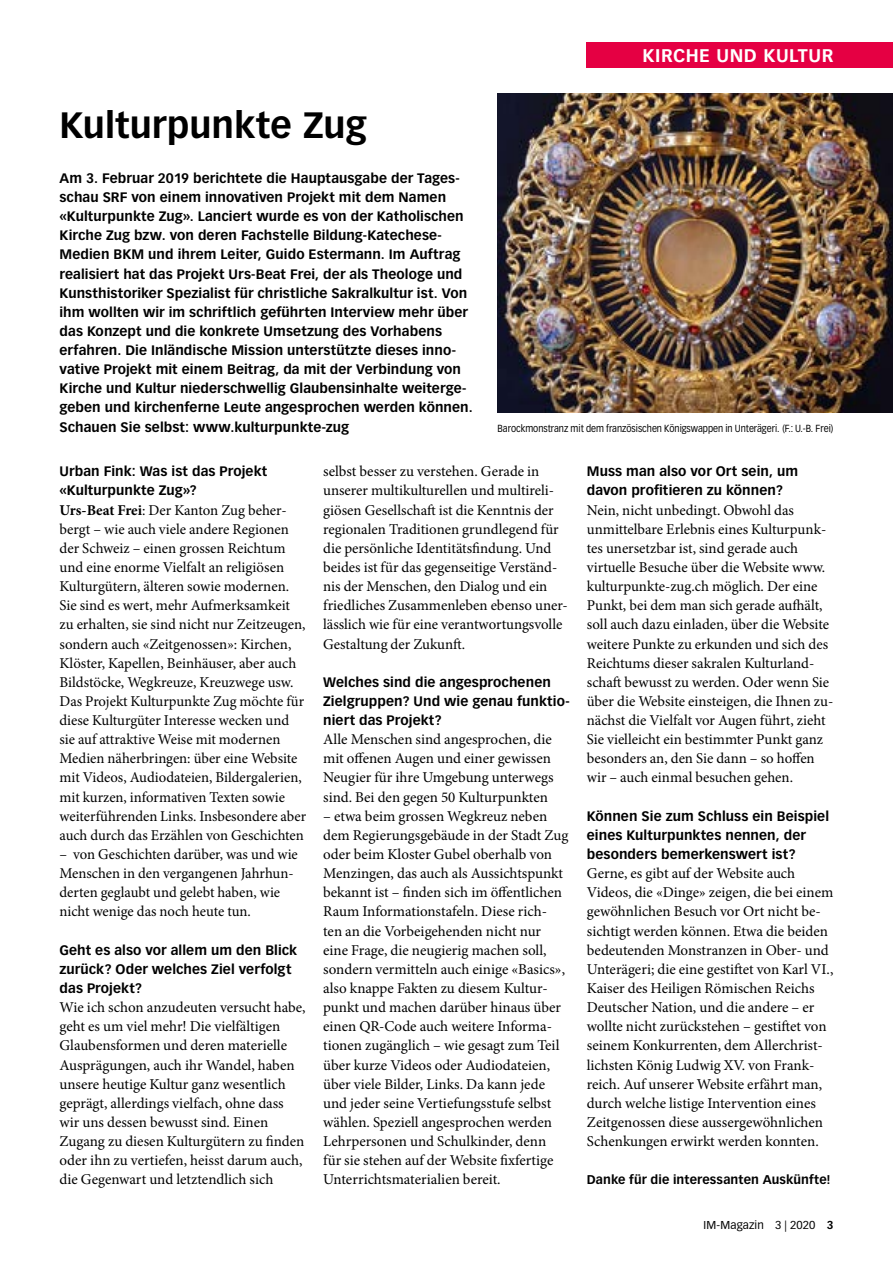
<style>
.page{position:relative;width:893px;height:1263px;background:#fff}
.page>*{position:absolute;margin:0;border:0;box-sizing:border-box;transform-origin:0 0}
.t1{font:700 36px "Vectora LT Pro";color:#000}
.t2{font:700 18px "Vectora LT Pro";letter-spacing:.03em;color:#fff}
.t3{font:15px/19.2px "Minion Pro";color:#000}
.t4{font:700 13.5px/19.2px "Vectora LT Pro";letter-spacing:.005em;color:#000}
.t5{font:700 12.45px "Vectora LT Pro";letter-spacing:.01em;color:#000}
.t6{font:11.25px "Vectora LT Pro";letter-spacing:.01em;color:#000}
.t7{font:10.2px "Vectora LT Pro";color:#000;scale:.88 1}
.s1{font-weight:700}
</style>
<div class="page">
<div style="left:587px;top:43px;width:306px;height:25px;background:#e50043"></div>
<img style="left:497px;top:94px;width:396px;height:318px">
<h1 class="t1" style="left:60px;top:103px;width:309px">Kulturpunkte Zug</h1>
<p class="t4" style="left:60px;top:168px;width:415px">Am 3. Februar 2019 berichtete die Hauptausgabe der Tages&shy;schau SRF von einem innovativen Projekt mit dem Namen «Kulturpunkte Zug». Lanciert wurde es von der Katholischen Kirche Zug bzw. von deren Fachstelle Bildung-Katechese-Medien BKM und ihrem Leiter, Guido Estermann. Im Auftrag realisiert hat das Projekt Urs-Beat Frei, der als Theologe und Kunsthistoriker Spezialist für christliche Sakralkultur ist. Von ihm wollten wir im schriftlich geführten Interview mehr über das Konzept und die konkrete Umsetzung des Vorhabens erfahren. Die Inländische Mission unterstützte dieses inno&shy;vative Projekt mit einem Beitrag, da mit der Verbindung von Kirche und Kultur niederschwellig Glaubensinhalte weiterge&shy;geben und kirchenferne Leute angesprochen werden können.<br>Schauen Sie selbst: www.kulturpunkte-zug</p>
<p class="t2" style="left:642px;top:44px;width:192px">KIRCHE UND KULTUR</p>
<p class="t7" style="left:497px;top:422px;width:383px">Barockmonstranz mit dem französischen Königswappen in Unterägeri. (F.: U.-B. Frei)</p>
<p class="t4" style="left:60px;top:462px;width:209px">Urban Fink: Was ist das Projekt «Kulturpunkte Zug»?</p>
<p class="t3" style="left:60px;top:500px;width:248px"><span class="s1">Urs-Beat Frei</span>: Der Kanton Zug beher&shy;bergt – wie auch viele andere Regionen der Schweiz – einen grossen Reichtum und eine enorme Vielfalt an religiösen Kulturgütern, älteren sowie modernen.<br>Sie sind es wert, mehr Aufmerksamkeit zu erhalten, sie sind nicht nur Zeitzeugen, sondern auch «Zeitgenossen»: Kirchen, Klöster, Kapellen, Beinhäuser, aber auch Bildstöcke, Wegkreuze, Kreuzwege usw.<br>Das Projekt Kulturpunkte Zug möchte für diese Kulturgüter Interesse wecken und sie auf attraktive Weise mit modernen Medien näherbringen: über eine Website mit Videos, Audiodateien, Bildergalerien, mit kurzen, informativen Texten sowie weiterführenden Links. Insbesondere aber auch durch das Erzählen von Geschichten</p>
<p class="t3" style="left:60px;top:845px;width:240px">– von Geschichten darüber, was und wie Menschen in den vergangenen Jahrhun&shy;derten geglaubt und gelebt haben, wie nicht wenige das noch heute tun.</p>
<p class="t4" style="left:60px;top:940px;width:239px">Geht es also vor allem um den Blick zurück? Oder welches Ziel verfolgt das Projekt?</p>
<p class="t3" style="left:60px;top:998px;width:248px">Wie ich schon anzudeuten versucht habe, geht es um viel mehr! Die vielfältigen Glaubensformen und deren materielle Ausprägungen, auch ihr Wandel, haben unsere heutige Kultur ganz wesentlich geprägt, allerdings vielfach, ohne dass wir uns dessen bewusst sind. Einen Zugang zu diesen Kulturgütern zu finden oder ihn zu vertiefen, heisst darum auch, die Gegenwart und letztendlich sich</p>
<p class="t3" style="left:323px;top:462px;width:246px">selbst besser zu verstehen. Gerade in unserer multikulturellen und multireli&shy;giösen Gesellschaft ist die Kenntnis der regionalen Traditionen grundlegend für die persönliche Identitätsfindung. Und beides ist für das gegenseitige Verständ&shy;nis der Menschen, den Dialog und ein friedliches Zusammenleben ebenso uner&shy;lässlich wie für eine verantwortungsvolle Gestaltung der Zukunft.</p>
<p class="t4" style="left:323px;top:672px;width:248px">Welches sind die angesprochenen<br>Zielgruppen? Und wie genau funktio&shy;niert das Projekt?</p>
<p class="t3" style="left:323px;top:730px;width:232px">Alle Menschen sind angesprochen, die mit offenen Augen und einer gewissen Neugier für ihre Umgebung unterwegs sind. Bei den gegen 50 Kulturpunkten</p>
<p class="t3" style="left:323px;top:806px;width:247px">– etwa beim grossen Wegkreuz neben dem Regierungsgebäude in der Stadt Zug oder beim Kloster Gubel oberhalb von Menzingen, das auch als Aussichtspunkt bekannt ist – finden sich im öffentlichen Raum Informationstafeln. Diese rich&shy;ten an die Vorbeigehenden nicht nur eine Frage, die neugierig machen soll, sondern vermitteln auch einige «Basics», also knappe Fakten zu diesem Kultur&shy;punkt und machen darüber hinaus über einen QR-Code auch weitere Informa&shy;tionen zugänglich – wie gesagt zum Teil über kurze Videos oder Audiodateien, über viele Bilder, Links. Da kann jede und jeder seine Vertiefungsstufe selbst wählen. Speziell angesprochen werden Lehrpersonen und Schulkinder, denn<br>für sie stehen auf der Website fixfertige Unterrichtsmaterialien bereit.</p>
<p class="t4" style="left:587px;top:462px;width:213px">Muss man also vor Ort sein, um davon profitieren zu können?</p>
<p class="t3" style="left:587px;top:500px;width:248px">Nein, nicht unbedingt. Obwohl das unmittelbare Erlebnis eines Kulturpunk&shy;tes unersetzbar ist, sind gerade auch virtuelle Besuche über die Website www. kulturpunkte-zug.ch möglich. Der eine Punkt, bei dem man sich gerade aufhält, soll auch dazu einladen, über die Website weitere Punkte zu erkunden und sich des Reichtums dieser sakralen Kulturland&shy;schaft bewusst zu werden. Oder wenn Sie über die Website einsteigen, die Ihnen zu&shy;nächst die Vielfalt vor Augen führt, zieht Sie vielleicht ein bestimmter Punkt ganz besonders an, den Sie dann – so hoffen wir – auch einmal besuchen gehen.</p>
<p class="t4" style="left:587px;top:806px;width:244px">Können Sie zum Schluss ein Beispiel eines Kulturpunktes nennen, der besonders bemerkenswert ist?</p>
<p class="t3" style="left:587px;top:864px;width:248px">Gerne, es gibt auf der Website auch Videos, die «Dinge» zeigen, die bei einem gewöhnlichen Besuch vor Ort nicht be&shy;sichtigt werden können. Etwa die beiden bedeutenden Monstranzen in Ober- und Unterägeri; die eine gestiftet von Karl VI., Kaiser des Heiligen Römischen Reichs Deutscher Nation, und die andere – er wollte nicht zurückstehen – gestiftet von seinem Konkurrenten, dem Allerchrist&shy;lichsten König Ludwig XV. von Frank&shy;reich. Auf unserer Website erfährt man, durch welche listige Intervention eines Zeitgenossen diese aussergewöhnlichen Schenkungen erwirkt werden konnten.</p>
<p class="t5" style="left:587px;top:1172px;width:245px">Danke für die interessanten Auskünfte!</p>
<p class="t6" style="left:703px;top:1218px;width:131px">IM-Magazin 3 | 2020 <span class="s1">3</span></p>
</div>
